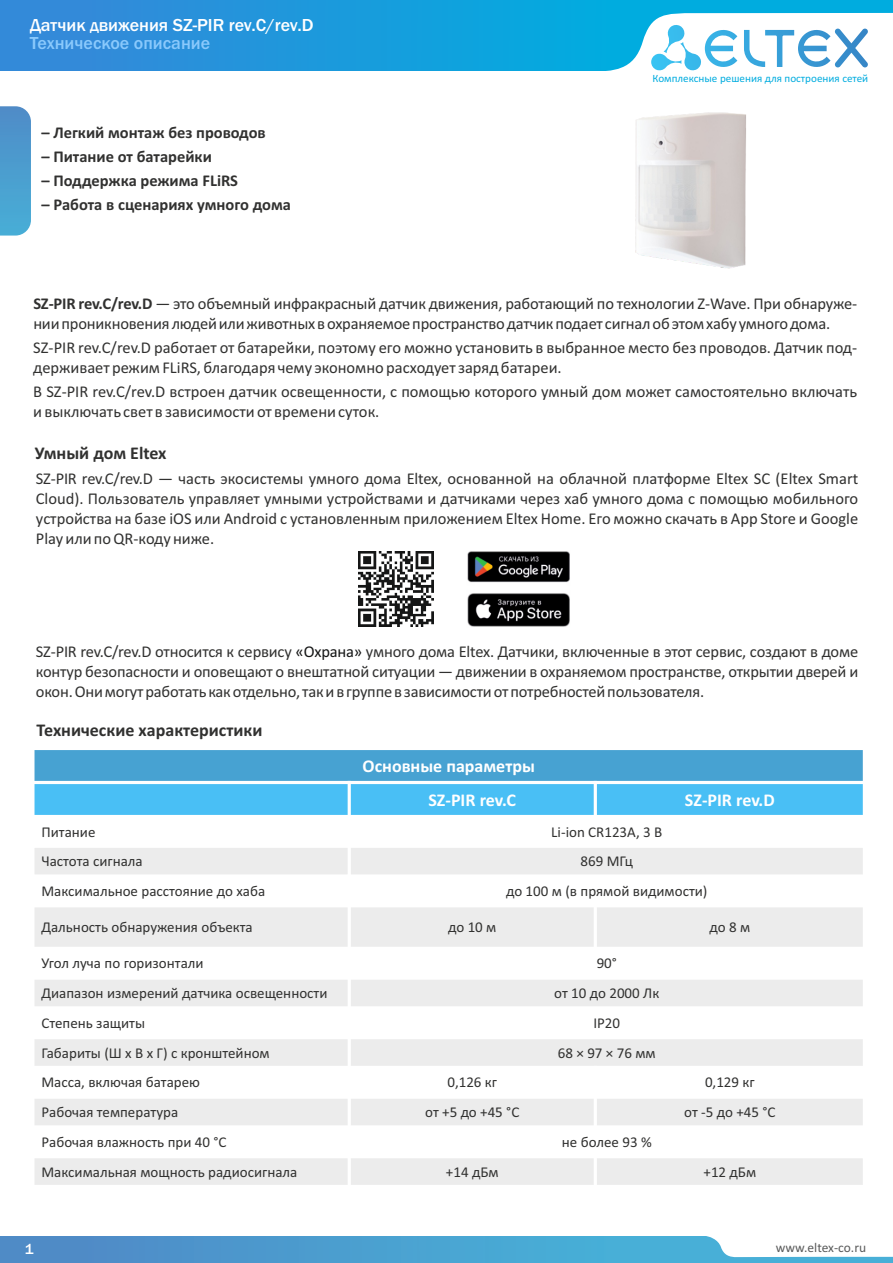
<style>
.page{position:relative;width:893px;height:1263px;background:#fff}
.page>*{position:absolute;margin:0;border:0;box-sizing:border-box;transform-origin:0 0}
.t1{font:700 18px/34px "Calibri";color:#fff}
.t2{font:700 18px "Calibri";color:#313130}
.t3{font:500 18px "Franklin Gothic";color:#fff}
.t4{font:500 18px "Franklin Gothic";color:#8ac9fc}
.t5{font:16.5px/20.1px "Calibri";letter-spacing:-.01em;color:#313130}
.t6{font:700 16.5px "Calibri";color:#313130}
.t7{font:15px "Calibri";color:#313130}
.t8{font:500 15px "Franklin Gothic";color:#fff}
.t9{font:13.5px "Calibri";color:#5a5b5b}
.t10{font:11.1px "Calibri";color:#00acdf}
.s1{font-weight:700}
.s2{color:#151616}
</style>
<div class="page">
<div style="left:0;top:0;width:893px;height:71px;background:linear-gradient(to right,#3489d9,#00b4e0)"></div>
<svg style="left:589px;top:13px;width:304px;height:58px"></svg>
<div style="left:0;top:1236px;width:893px;height:27px;background:linear-gradient(to right,#4f8bc7,#46b8db)"></div>
<svg style="left:703px;top:1236px;width:190px;height:21px"></svg>
<svg style="left:0;top:106px;width:31px;height:130px;background:#51a0d0"></svg>
<img style="left:359px;top:552px;width:74px;height:74px">
<div style="left:33px;top:748px;width:831px;height:34px;background:#47a2d2"></div>
<div style="left:33px;top:782px;width:316px;height:34px;background:#49bff5"></div>
<div style="left:349px;top:782px;width:246px;height:34px;background:#49bff5"></div>
<div style="left:595px;top:782px;width:269px;height:34px;background:#49bff5"></div>
<div style="left:33px;top:846px;width:316px;height:30px;background:#ececec"></div>
<div style="left:349px;top:846px;width:515px;height:30px;background:#ececec"></div>
<div style="left:33px;top:906px;width:316px;height:42px;background:#ececec"></div>
<div style="left:349px;top:906px;width:246px;height:42px;background:#ececec"></div>
<div style="left:595px;top:906px;width:269px;height:42px;background:#ececec"></div>
<div style="left:33px;top:978px;width:316px;height:30px;background:#ececec"></div>
<div style="left:349px;top:978px;width:515px;height:30px;background:#ececec"></div>
<div style="left:33px;top:1038px;width:316px;height:29px;background:#ececec"></div>
<div style="left:349px;top:1038px;width:515px;height:29px;background:#ececec"></div>
<div style="left:33px;top:1097px;width:316px;height:30px;background:#ececec"></div>
<div style="left:349px;top:1097px;width:246px;height:30px;background:#ececec"></div>
<div style="left:595px;top:1097px;width:269px;height:30px;background:#ececec"></div>
<div style="left:33px;top:1157px;width:316px;height:29px;background:#ececec"></div>
<div style="left:349px;top:1157px;width:246px;height:29px;background:#ececec"></div>
<div style="left:595px;top:1157px;width:269px;height:29px;background:#ececec"></div>
<hr style="left:31px;top:874px;width:4px;height:314px;background:#fff">
<hr style="left:31px;top:845px;width:4px;height:33px;background:#fff">
<svg style="left:33px;top:750px;width:2px;height:65px"></svg>
<hr style="left:348px;top:874px;width:3px;height:314px;background:#fff">
<hr style="left:348px;top:845px;width:3px;height:33px;background:#fff">
<hr style="left:348px;top:781px;width:3px;height:67px;background:#fff">
<hr style="left:594px;top:1155px;width:3px;height:33px;background:#fff">
<hr style="left:594px;top:1066px;width:3px;height:62px;background:#fff">
<hr style="left:594px;top:904px;width:3px;height:46px;background:#fff">
<hr style="left:594px;top:781px;width:3px;height:37px;background:#fff">
<hr style="left:863px;top:747px;width:3px;height:441px;background:#fff">
<hr style="left:31px;top:1185px;width:320px;height:3px;background:#fff">
<hr style="left:348px;top:1185px;width:518px;height:3px;background:#fff">
<hr style="left:31px;top:1155px;width:835px;height:3px;background:#fff">
<hr style="left:31px;top:1125px;width:835px;height:3px;background:#fff">
<hr style="left:31px;top:1095px;width:835px;height:4px;background:#fff">
<hr style="left:31px;top:1066px;width:835px;height:3px;background:#fff">
<hr style="left:31px;top:1036px;width:835px;height:3px;background:#fff">
<hr style="left:31px;top:1006px;width:835px;height:3px;background:#fff">
<hr style="left:31px;top:976px;width:835px;height:4px;background:#fff">
<hr style="left:31px;top:947px;width:835px;height:3px;background:#fff">
<hr style="left:31px;top:904px;width:835px;height:3px;background:#fff">
<hr style="left:31px;top:874px;width:320px;height:4px;background:#fff">
<hr style="left:348px;top:874px;width:518px;height:4px;background:#fff">
<hr style="left:31px;top:845px;width:835px;height:3px;background:#fff">
<hr style="left:31px;top:815px;width:835px;height:3px;background:#fff">
<hr style="left:31px;top:781px;width:835px;height:3px;background:#fff">
<hr style="left:31px;top:747px;width:835px;height:3px;background:#fff">
<img style="left:635px;top:112px;width:111px;height:157px">
<img style="left:467px;top:551px;width:103px;height:76px">
<p class="t3" style="left:30px;top:19px;width:285px">Датчик движения SZ-PIR rev.C/rev.D</p>
<p class="t4" style="left:30px;top:36px;width:182px">Техническое описание</p>
<p class="t6" style="left:41px;top:125px;width:226px">– Легкий монтаж без проводов</p>
<p class="t6" style="left:41px;top:149px;width:172px">– Питание от батарейки</p>
<p class="t6" style="left:41px;top:174px;width:198px">– Поддержка режима FLiRS</p>
<p class="t6" style="left:41px;top:198px;width:251px">– Работа в сценариях умного дома</p>
<p class="t10" style="left:652px;top:73px;width:217px">Комплексные решения для построения сетей</p>
<p class="t5" style="left:33px;top:294px;width:825px"><span class="s1">SZ-PIR rev.C/rev.D</span> — это объемный инфракрасный датчик движения, работающий по технологии Z-Wave. При обнаруже&shy;нии проникновения людей или животных в охраняемое пространство датчик подает сигнал об этом хабу умного дома.</p>
<p class="t5" style="left:33px;top:339px;width:825px">SZ-PIR rev.C/rev.D работает от батарейки, поэтому его можно установить в выбранное место без проводов. Датчик под&shy;держивает режим FLiRS, благодаря чему экономно расходует заряд батареи.</p>
<p class="t5" style="left:33px;top:383px;width:825px">В SZ-PIR rev.C/rev.D встроен датчик освещенности, с помощью которого умный дом может самостоятельно включать и выключать свет в зависимости от времени суток.</p>
<p class="t2" style="left:35px;top:446px;width:133px">Умный дом Eltex</p>
<p class="t5" style="left:36px;top:469px;width:824px;text-align:justify">SZ-PIR rev.C/rev.D — часть экосистемы умного дома Eltex, основанной на облачной платформе Eltex SC (Eltex Smart Cloud). Пользователь управляет умными устройствами и датчиками через хаб умного дома с помощью мобильного устройства на базе iOS или Android с установленным приложением Eltex Home. Его можно скачать в App Store и Google Play или по QR-коду ниже.</p>
<p class="t5" style="left:36px;top:643px;width:824px;text-align:justify">SZ-PIR rev.C/rev.D относится к сервису <span class="s2">«Охрана»</span> умного дома Eltex. Датчики, включенные в этот сервис, создают в доме контур безопасности и оповещают о внештатной ситуации — движении в охраняемом пространстве, открытии дверей и окон. Они могут работать как отдельно, так и в группе в зависимости от потребностей пользователя.</p>
<p class="t2" style="left:37px;top:722px;width:227px">Технические характеристики</p>
<p class="t1" style="left:428px;top:750px;width:108px;text-indent:-66px">Основные параметры<br>SZ-PIR rev.C</p>
<p class="t1" style="left:685px;top:784px;width:91px">SZ-PIR rev.D</p>
<p class="t7" style="left:41px;top:825px;width:56px">Питание</p>
<p class="t7" style="left:551px;top:825px;width:112px">Li-ion CR123A, 3 В</p>
<p class="t7" style="left:41px;top:855px;width:103px">Частота сигнала</p>
<p class="t7" style="left:580px;top:855px;width:54px">869 МГц</p>
<p class="t7" style="left:41px;top:885px;width:225px">Максимальное расстояние до хаба</p>
<p class="t7" style="left:506px;top:885px;width:203px">до 100 м (в прямой видимости)</p>
<p class="t7" style="left:41px;top:921px;width:213px">Дальность обнаружения объекта</p>
<p class="t7" style="left:448px;top:921px;width:50px">до 10 м</p>
<p class="t7" style="left:709px;top:921px;width:42px">до 8 м</p>
<p class="t7" style="left:41px;top:957px;width:164px">Угол луча по горизонтали</p>
<p class="t7" style="left:597px;top:957px;width:22px">90°</p>
<p class="t7" style="left:41px;top:987px;width:288px">Диапазон измерений датчика освещенности</p>
<p class="t7" style="left:554px;top:987px;width:107px">от 10 до 2000 Лк</p>
<p class="t7" style="left:41px;top:1017px;width:105px">Степень защиты</p>
<p class="t7" style="left:593px;top:1017px;width:28px">IP20</p>
<p class="t7" style="left:41px;top:1046px;width:230px">Габариты (Ш х В х Г) с кронштейном</p>
<p class="t7" style="left:558px;top:1046px;width:99px">68 × 97 × 76 мм</p>
<p class="t7" style="left:41px;top:1076px;width:160px">Масса, включая батарею</p>
<p class="t7" style="left:447px;top:1076px;width:51px">0,126 кг</p>
<p class="t7" style="left:705px;top:1076px;width:51px">0,129 кг</p>
<p class="t7" style="left:41px;top:1106px;width:138px">Рабочая температура</p>
<p class="t7" style="left:425px;top:1106px;width:96px">от +5 до +45 °C</p>
<p class="t7" style="left:684px;top:1106px;width:93px">от -5 до +45 °C</p>
<p class="t7" style="left:41px;top:1136px;width:187px">Рабочая влажность при 40 °C</p>
<p class="t7" style="left:562px;top:1136px;width:91px">не более 93 %</p>
<p class="t7" style="left:41px;top:1165px;width:257px">Максимальная мощность радиосигнала</p>
<p class="t7" style="left:446px;top:1165px;width:54px">+14 дБм</p>
<p class="t7" style="left:703px;top:1165px;width:54px">+12 дБм</p>
<p class="t8" style="left:25px;top:1243px;width:10px">1</p>
<p class="t9" style="left:776px;top:1242px;width:92px">www.eltex-co.ru</p>
</div>
